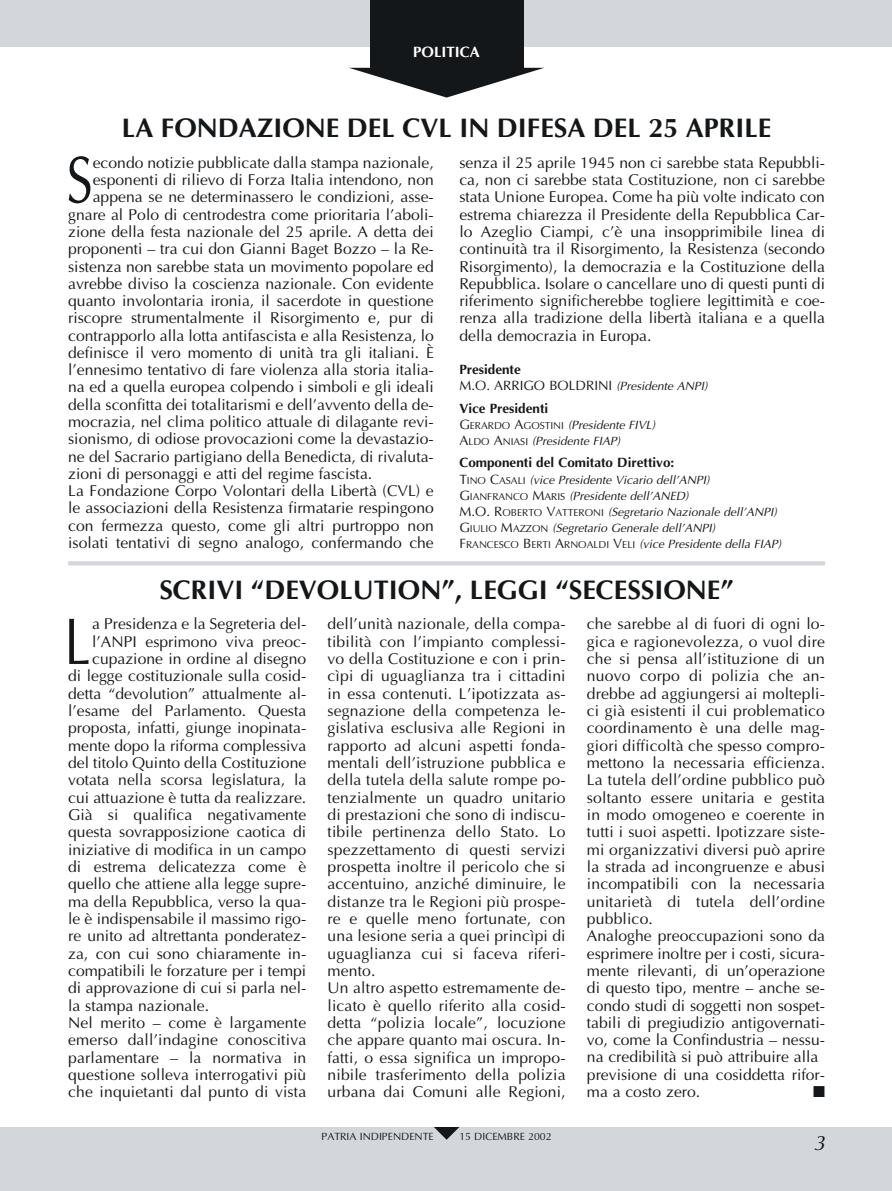
<style>
.page{position:relative;width:892px;height:1191px;background:#fff}
.page>*{position:absolute;margin:0;border:0;box-sizing:border-box;transform-origin:0 0}
.t1{font:66.45px "Optima";color:#141719;scale:.8 1}
.t2{font:700 27px "Optima";color:#141719}
.t3{font:italic 21px "Optima";color:#141719}
.t4{font:15.75px/17.2px "Optima";color:#141719}
.t5{font:15.75px "Zapf Dingbats";color:#141719}
.t6{font:700 15px "Optima";color:#fff}
.t7{font:700 13.5px "Optima";color:#141719}
.t8{font:13.5px/16px "Optima";color:#141719}
.t9{font:italic 12px/16.2px "Optima";color:#141719}
.t10{font:10.5px "Optima";color:#141719}
.s1{font-weight:700}
.s2{font-style:italic;font-size:12px}
.s3{font-style:normal;font-size:13.5px}
.s4{font-style:normal;font-size:10.2px}
</style>
<div class="page">
<div style="left:0;top:1127px;width:892px;height:63px;background:#d3d6db"></div>
<div style="left:0;top:0;width:892px;height:47px;background:#d3d6db"></div>
<div style="left:370px;top:0;width:153px;height:68px;background:#141719"></div>
<svg style="left:350px;top:68px;width:194px;height:30px"></svg>
<svg style="left:434px;top:1127px;width:25px;height:12px"></svg>
<hr style="left:68px;top:561px;width:757px;height:4px;background:#d3d6db">
<p class="t6" style="left:413px;top:45px;width:68px">POLITICA</p>
<h2 class="t2" style="left:122px;top:117px;width:651px">LA FONDAZIONE DEL CVL IN DIFESA DEL 25 APRILE</h2>
<h1 class="t1" style="left:66px;top:152px;width:35px">S</h1>
<p class="t4" style="left:93px;top:155px;width:343px">econdo notizie pubblicate dalla stampa nazionale,</p>
<p class="t4" style="left:93px;top:173px;width:343px">esponenti di rilievo di Forza Italia intendono, non</p>
<p class="t4" style="left:93px;top:190px;width:343px">appena se ne determinassero le condizioni, asse-</p>
<p class="t4" style="left:68px;top:207px;width:367px">gnare al Polo di centrodestra come prioritaria l’aboli-</p>
<p class="t4" style="left:68px;top:224px;width:367px">zione della festa nazionale del 25 aprile. A detta dei</p>
<p class="t4" style="left:68px;top:242px;width:367px">proponenti – tra cui don Gianni Baget Bozzo – la Re-</p>
<p class="t4" style="left:68px;top:259px;width:367px">sistenza non sarebbe stata un movimento popolare ed</p>
<p class="t4" style="left:68px;top:276px;width:367px">avrebbe diviso la coscienza nazionale. Con evidente</p>
<p class="t4" style="left:68px;top:293px;width:367px">quanto involontaria ironia, il sacerdote in questione</p>
<p class="t4" style="left:68px;top:311px;width:367px">riscopre strumentalmente il Risorgimento e, pur di</p>
<p class="t4" style="left:68px;top:328px;width:367px">contrapporlo alla lotta antifascista e alla Resistenza, lo</p>
<p class="t4" style="left:68px;top:345px;width:367px">definisce il vero momento di unità tra gli italiani. È</p>
<p class="t4" style="left:68px;top:363px;width:367px">l’ennesimo tentativo di fare violenza alla storia italia-</p>
<p class="t4" style="left:68px;top:380px;width:367px">na ed a quella europea colpendo i simboli e gli ideali</p>
<p class="t4" style="left:68px;top:397px;width:367px">della sconfitta dei totalitarismi e dell’avvento della de-</p>
<p class="t4" style="left:68px;top:414px;width:367px">mocrazia, nel clima politico attuale di dilagante revi-</p>
<p class="t4" style="left:68px;top:432px;width:367px">sionismo, di odiose provocazioni come la devastazio-</p>
<p class="t4" style="left:68px;top:449px;width:367px">ne del Sacrario partigiano della Benedicta, di rivaluta-</p>
<p class="t4" style="left:68px;top:466px;width:306px">zioni di personaggi e atti del regime fascista.</p>
<p class="t4" style="left:68px;top:483px;width:367px">La Fondazione Corpo Volontari della Libertà (CVL) e</p>
<p class="t4" style="left:68px;top:501px;width:367px">le associazioni della Resistenza firmatarie respingono</p>
<p class="t4" style="left:68px;top:518px;width:367px">con fermezza questo, come gli altri purtroppo non</p>
<p class="t4" style="left:68px;top:535px;width:367px">isolati tentativi di segno analogo, confermando che</p>
<p class="t4" style="left:459px;top:155px;width:367px;text-align:justify">senza il 25 aprile 1945 non ci sarebbe stata Repubbli&shy;ca, non ci sarebbe stata Costituzione, non ci sarebbe stata Unione Europea. Come ha più volte indicato con estrema chiarezza il Presidente della Repubblica Car&shy;lo Azeglio Ciampi, c’è una insopprimibile linea di continuità tra il Risorgimento, la Resistenza (secondo Risorgimento), la democrazia e la Costituzione della Repubblica. Isolare o cancellare uno di questi punti di riferimento significherebbe togliere legittimità e coe&shy;renza alla tradizione della libertà italiana e a quella della democrazia in Europa.</p>
<p class="t8" style="left:459px;top:363px;width:250px"><span class="s1">Presidente<br></span>M.O. ARRIGO BOLDRINI <span class="s2">(Presidente ANPI)</span></p>
<p class="t7" style="left:459px;top:402px;width:90px">Vice Presidenti</p>
<p class="t9" style="left:459px;top:418px;width:197px"><span class="s3">G</span><span class="s4">ERARDO</span> <span class="s3">A</span><span class="s4">GOSTINI</span> (Presidente FIVL)<br><span class="s3">A</span><span class="s4">LDO</span> <span class="s3">A</span><span class="s4">NIASI</span> (Presidente FIAP)</p>
<p class="t7" style="left:459px;top:457px;width:216px">Componenti del Comitato Direttivo:</p>
<p class="t9" style="left:459px;top:472px;width:323px"><span class="s3">T</span><span class="s4">INO</span> <span class="s3">C</span><span class="s4">ASALI</span> (vice Presidente Vicario dell’ANPI)<br><span class="s3">G</span><span class="s4">IANFRANCO</span> <span class="s3">M</span><span class="s4">ARIS</span> (Presidente dell’ANED)<br><span class="s3">M.O. R</span><span class="s4">OBERTO</span> <span class="s3">V</span><span class="s4">ATTERONI</span> (Segretario Nazionale dell’ANPI)<br><span class="s3">G</span><span class="s4">IULIO</span> <span class="s3">M</span><span class="s4">AZZON</span> (Segretario Generale dell’ANPI)<br><span class="s3">F</span><span class="s4">RANCESCO</span> <span class="s3">B</span><span class="s4">ERTI</span> <span class="s3">A</span><span class="s4">RNOALDI</span> <span class="s3">V</span><span class="s4">ELI</span> (vice Presidente della FIAP)</p>
<h2 class="t2" style="left:159px;top:578px;width:576px">SCRIVI “DEVOLUTION”, LEGGI “SECESSIONE”</h2>
<h1 class="t1" style="left:65px;top:614px;width:35px">L</h1>
<p class="t4" style="left:92px;top:617px;width:216px">a Presidenza e la Segreteria del-</p>
<p class="t4" style="left:92px;top:634px;width:216px">l’ANPI esprimono viva preoc-</p>
<p class="t4" style="left:92px;top:651px;width:216px">cupazione in ordine al disegno</p>
<p class="t4" style="left:68px;top:669px;width:240px">di legge costituzionale sulla cosid-</p>
<p class="t4" style="left:68px;top:686px;width:240px">detta “devolution” attualmente al-</p>
<p class="t4" style="left:68px;top:703px;width:240px">l’esame del Parlamento. Questa</p>
<p class="t4" style="left:68px;top:721px;width:240px">proposta, infatti, giunge inopinata-</p>
<p class="t4" style="left:68px;top:738px;width:240px">mente dopo la riforma complessiva</p>
<p class="t4" style="left:68px;top:755px;width:240px">del titolo Quinto della Costituzione</p>
<p class="t4" style="left:68px;top:773px;width:240px">votata nella scorsa legislatura, la</p>
<p class="t4" style="left:68px;top:790px;width:240px">cui attuazione è tutta da realizzare.</p>
<p class="t4" style="left:68px;top:807px;width:240px">Già si qualifica negativamente</p>
<p class="t4" style="left:68px;top:825px;width:240px">questa sovrapposizione caotica di</p>
<p class="t4" style="left:68px;top:842px;width:240px">iniziative di modifica in un campo</p>
<p class="t4" style="left:68px;top:859px;width:240px">di estrema delicatezza come è</p>
<p class="t4" style="left:68px;top:877px;width:240px">quello che attiene alla legge supre-</p>
<p class="t4" style="left:68px;top:894px;width:240px">ma della Repubblica, verso la qua-</p>
<p class="t4" style="left:68px;top:911px;width:240px">le è indispensabile il massimo rigo-</p>
<p class="t4" style="left:68px;top:929px;width:240px">re unito ad altrettanta ponderatez-</p>
<p class="t4" style="left:68px;top:946px;width:240px">za, con cui sono chiaramente in-</p>
<p class="t4" style="left:68px;top:963px;width:240px">compatibili le forzature per i tempi</p>
<p class="t4" style="left:68px;top:981px;width:240px">di approvazione di cui si parla nel-</p>
<p class="t4" style="left:68px;top:998px;width:142px">la stampa nazionale.</p>
<p class="t4" style="left:68px;top:1015px;width:240px">Nel merito – come è largamente</p>
<p class="t4" style="left:68px;top:1032px;width:240px">emerso dall’indagine conoscitiva</p>
<p class="t4" style="left:68px;top:1050px;width:240px">parlamentare – la normativa in</p>
<p class="t4" style="left:68px;top:1067px;width:240px">questione solleva interrogativi più</p>
<p class="t4" style="left:68px;top:1084px;width:240px">che inquietanti dal punto di vista</p>
<p class="t4" style="left:328px;top:617px;width:240px">dell’unità nazionale, della compa&shy;tibilità con l’impianto complessi&shy;vo della Costituzione e con i prin&shy;cìpi di uguaglianza tra i cittadini in essa contenuti. L’ipotizzata as&shy;segnazione della competenza le&shy;gislativa esclusiva alle Regioni in rapporto ad alcuni aspetti fonda&shy;mentali dell’istruzione pubblica e della tutela della salute rompe po&shy;tenzialmente un quadro unitario di prestazioni che sono di indiscu&shy;tibile pertinenza dello Stato. Lo spezzettamento di questi servizi prospetta inoltre il pericolo che si accentuino, anziché diminuire, le distanze tra le Regioni più prospe&shy;re e quelle meno fortunate, con una lesione seria a quei princìpi di uguaglianza cui si faceva riferi&shy;mento.<br>Un altro aspetto estremamente de&shy;licato è quello riferito alla cosid&shy;detta “polizia locale”, locuzione che appare quanto mai oscura. In&shy;fatti, o essa significa un impropo&shy;nibile trasferimento della polizia urbana dai Comuni alle Regioni,</p>
<p class="t4" style="left:587px;top:617px;width:240px">che sarebbe al di fuori di ogni lo&shy;gica e ragionevolezza, o vuol dire che si pensa all’istituzione di un nuovo corpo di polizia che an&shy;drebbe ad aggiungersi ai moltepli&shy;ci già esistenti il cui problematico coordinamento è una delle mag&shy;giori difficoltà che spesso compro&shy;mettono la necessaria efficienza.<br>La tutela dell’ordine pubblico può soltanto essere unitaria e gestita in modo omogeneo e coerente in tutti i suoi aspetti. Ipotizzare siste&shy;mi organizzativi diversi può aprire la strada ad incongruenze e abusi incompatibili con la necessaria unitarietà di tutela dell’ordine pubblico.<br>Analoghe preoccupazioni sono da esprimere inoltre per i costi, sicura&shy;mente rilevanti, di un’operazione di questo tipo, mentre – anche se&shy;condo studi di soggetti non sospet&shy;tabili di pregiudizio antigovernati&shy;vo, come la Confindustria – nessu&shy;na credibilità si può attribuire alla previsione di una cosiddetta rifor&shy;ma a costo zero.</p>
<p class="t5" style="left:813px;top:1084px;width:13px">■</p>
<p class="t10" style="left:322px;top:1131px;width:114px">PATRIA INDIPENDENTE</p>
<p class="t10" style="left:459px;top:1131px;width:94px">15 DICEMBRE 2002</p>
<h3 class="t3" style="left:813px;top:1134px;width:13px">3</h3>
</div>
